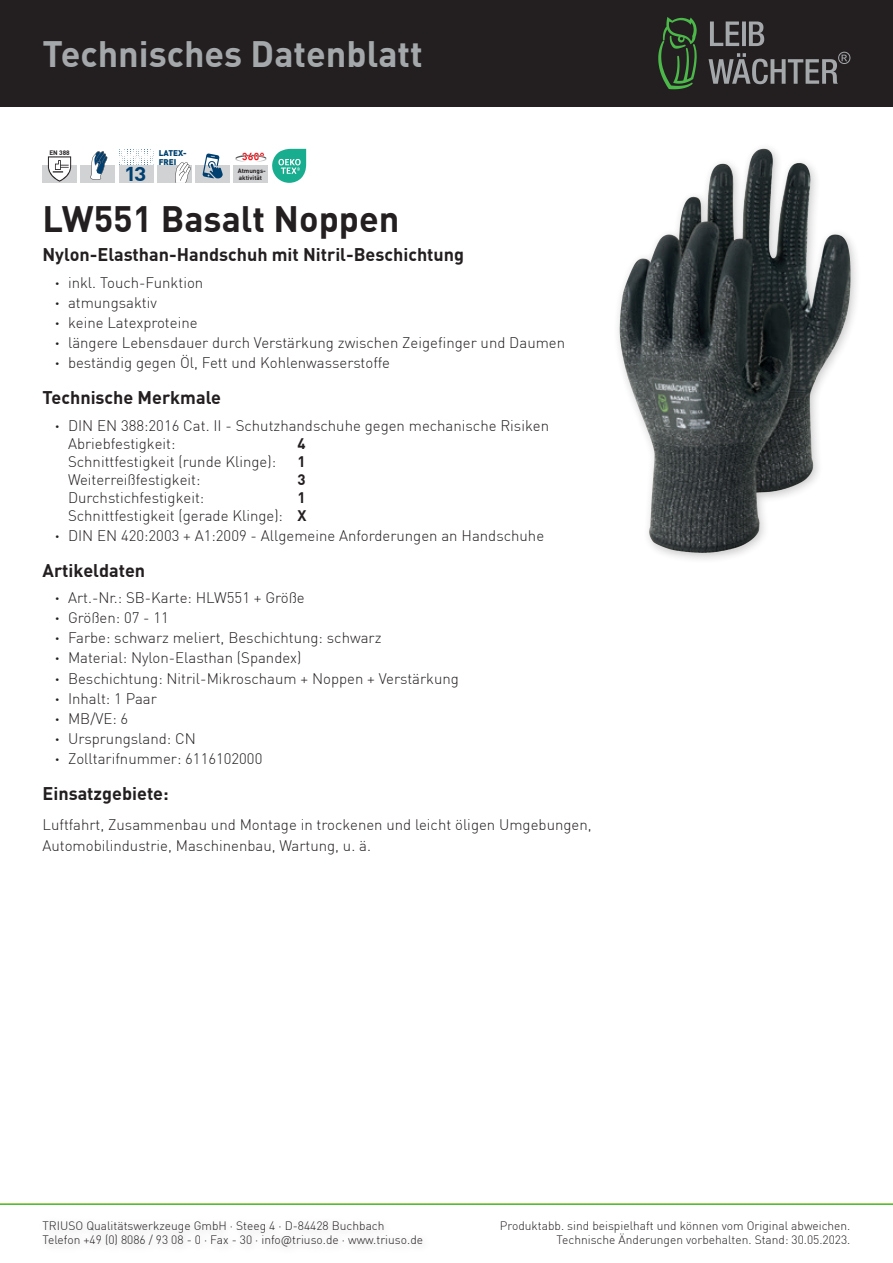
<style>
.page{position:relative;width:893px;height:1263px;background:#fff}
.page>*{position:absolute;margin:0;border:0;box-sizing:border-box;transform-origin:0 0}
.t1{font:700 36px "DIN Pro";color:#a4a8aa}
.t2{font:700 36px "DIN Pro";color:#231f20}
.t3{font:700 19.65px "DIN Pro";color:#004071;scale:1.15 1}
.t4{font:700 18px "DIN Pro";color:#231f20}
.t5{font:300 15px/20.1px "DIN Pro";color:#231f20}
.t6{font:700 15px "DIN Pro";color:#231f20}
.t7{font:300 12px/14.4px "DIN Pro";color:#231f20}
.t8{font:900 8.25px/8.2px "DIN Pro";color:#00426e}
.t9{font:700 6.45px "DIN Pro";color:#231f20}
.t10{font:700 6.3px/7.5px "DIN Pro";color:#231f20}
.s1{font-weight:700}
</style>
<div class="page">
<div style="left:612px;top:141px;width:249px;height:422px;background:#231f20;opacity:.25"></div>
<img style="left:708px;top:149px;width:52px;height:91px">
<div style="left:43px;top:166px;width:34px;height:17px;background:#d1d2d4"></div>
<svg style="left:48px;top:156px;width:23px;height:26px"></svg>
<div style="left:81px;top:166px;width:34px;height:17px;background:#d1d2d4"></div>
<svg style="left:90px;top:151px;width:18px;height:29px"></svg>
<svg style="left:119px;top:149px;width:34px;height:17px"></svg>
<div style="left:119px;top:166px;width:34px;height:17px;background:#d1d2d4"></div>
<div style="left:157px;top:166px;width:34px;height:17px;background:#d1d2d4"></div>
<svg style="left:175px;top:162px;width:16px;height:21px"></svg>
<div style="left:196px;top:166px;width:34px;height:17px;background:#d1d2d4"></div>
<svg style="left:202px;top:153px;width:21px;height:26px"></svg>
<div style="left:234px;top:166px;width:34px;height:17px;background:#d1d2d4"></div>
<svg style="left:235px;top:149px;width:71px;height:34px"></svg>
<div style="left:37px;top:1213px;width:395px;height:43px;background:#fbfbfb"></div>
<div style="left:0;top:0;width:893px;height:106px;background:#231f20"></div>
<svg style="left:658px;top:17px;width:39px;height:72px"></svg>
<svg style="left:709px;top:22px;width:141px;height:62px"></svg>
<hr style="left:0;top:1203px;width:893px;height:2px;background:#4cb849">
<h1 class="t1" style="left:43px;top:30px;width:382px">Technisches Datenblatt</h1>
<p class="t9" style="left:49px;top:148px;width:22px">EN 388</p>
<p class="t8" style="left:159px;top:149px;width:29px">LATEX-<br>FREI</p>
<h2 class="t3" style="left:124px;top:161px;width:21px">13</h2>
<p class="t10" style="left:238px;top:166px;width:30px">Atmungs&shy;aktivität</p>
<h1 class="t2" style="left:43px;top:195px;width:358px">LW551 Basalt Noppen</h1>
<p class="t4" style="left:43px;top:243px;width:423px">Nylon-Elasthan-Handschuh mit Nitril-Beschichtung</p>
<p class="t5" style="left:55px;top:272px;width:511px"><span class="s1">ˁ</span> inkl. Touch-Funktion<br><span class="s1">ˁ</span> atmungsaktiv<br><span class="s1">ˁ</span> keine Latexproteine<br><span class="s1">ˁ</span> längere Lebensdauer durch Verstärkung zwischen Zeigefinger und Daumen <span class="s1">ˁ</span> beständig gegen Öl, Fett und Kohlenwasserstoffe</p>
<p class="t4" style="left:43px;top:386px;width:180px">Technische Merkmale</p>
<p class="t5" style="left:68px;top:416px;width:482px;line-height:18px;text-indent:-13px"><span class="s1">ˁ</span> DIN EN 388:2016 Cat. II - Schutzhandschuhe gegen mechanische Risiken<br>Abriebfestigkeit:</p>
<p class="t6" style="left:298px;top:433px;width:10px">4</p>
<p class="t5" style="left:68px;top:451px;width:210px">Schnittfestigkeit (runde Klinge):</p>
<p class="t6" style="left:298px;top:451px;width:10px">1</p>
<p class="t5" style="left:68px;top:469px;width:134px">Weiterreißfestigkeit:</p>
<p class="t6" style="left:298px;top:469px;width:10px">3</p>
<p class="t5" style="left:68px;top:487px;width:138px">Durchstichfestigkeit:</p>
<p class="t5" style="left:68px;top:488px;width:240px;line-height:18px;text-align:right"><span class="s1">1<br></span>Schnittfestigkeit (gerade Klinge): <span class="s1">X</span></p>
<p class="t5" style="left:55px;top:525px;width:490px"><span class="s1">ˁ</span> DIN EN 420:2003 + A1:2009 - Allgemeine Anforderungen an Handschuhe</p>
<p class="t4" style="left:43px;top:558px;width:104px">Artikeldaten</p>
<p class="t5" style="left:55px;top:587px;width:405px"><span class="s1">ˁ</span> Art.-Nr.: SB-Karte: HLW551 + Größe<br><span class="s1">ˁ</span> Größen: 07 - 11<br><span class="s1">ˁ</span> Farbe: schwarz meliert, Beschichtung: schwarz<br><span class="s1">ˁ</span> Material: Nylon-Elasthan (Spandex)<br><span class="s1">ˁ</span> Beschichtung: Nitril-Mikroschaum + Noppen + Verstärkung <span class="s1">ˁ</span> Inhalt: 1 Paar<br><span class="s1">ˁ</span> MB/VE: 6<br><span class="s1">ˁ</span> Ursprungsland: CN<br><span class="s1">ˁ</span> Zolltarifnummer: 6116102000</p>
<p class="t4" style="left:43px;top:781px;width:128px">Einsatzgebiete:</p>
<p class="t5" style="left:43px;top:813px;width:551px;line-height:21px">Luftfahrt, Zusammenbau und Montage in trockenen und leicht öligen Umgebungen,<br>Automobilindustrie, Maschinenbau, Wartung, u. ä.</p>
<p class="t7" style="left:43px;top:1218px;width:382px">TRIUSO Qualitätswerkzeuge GmbH · Steeg 4 · D-84428 Buchbach<br>Telefon +49 (0) 8086 / 93 08 - 0 · Fax - 30 · info@triuso.de · www.triuso.de</p>
<p class="t7" style="left:500px;top:1218px;width:352px;text-align:right">Produktabb. sind beispielhaft und können vom Original abweichen.<br>Technische Änderungen vorbehalten. Stand: 30.05.2023.</p>
</div>
